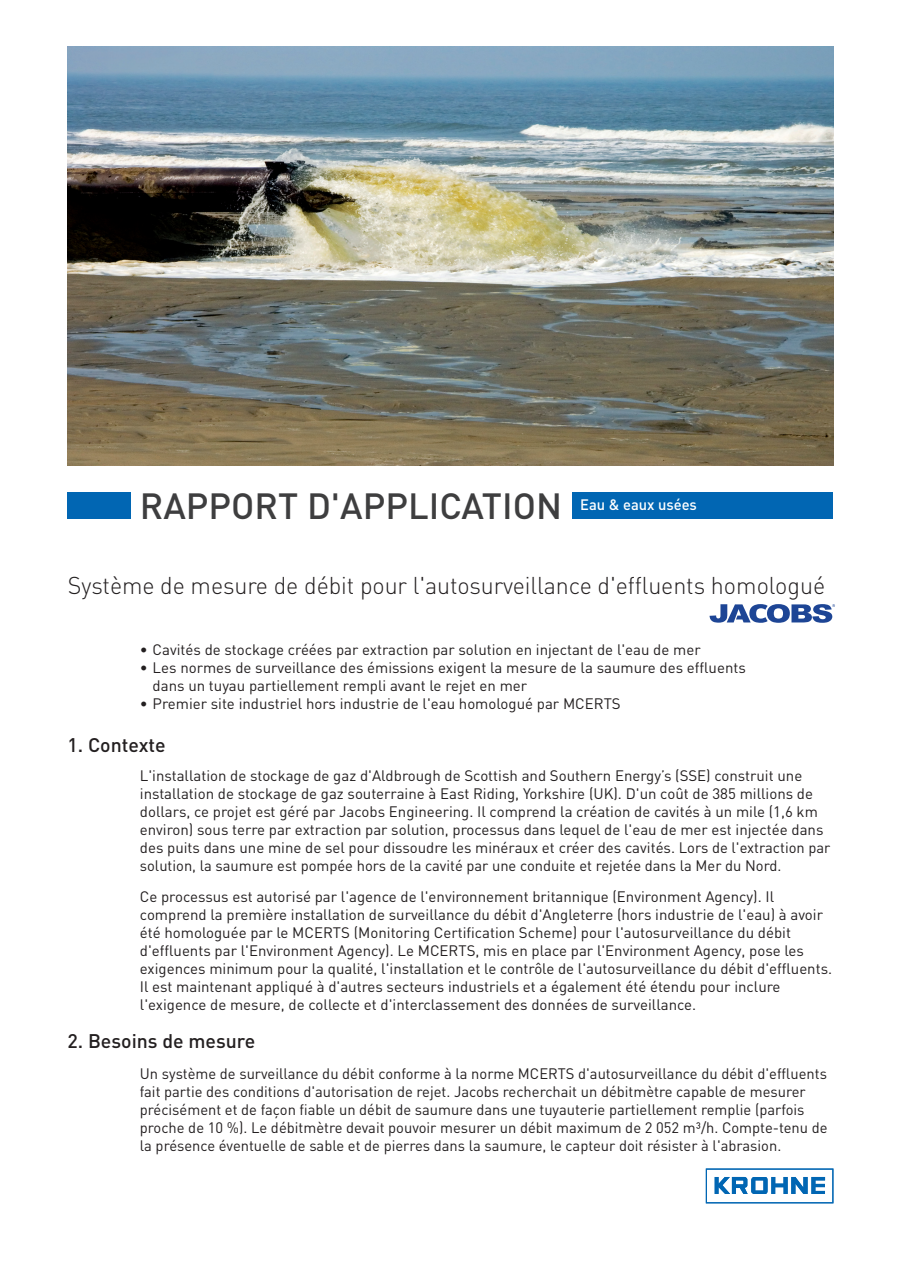
<style>
.page{position:relative;width:901px;height:1271px;background:#fff}
.page>*{position:absolute;margin:0;border:0;box-sizing:border-box;transform-origin:0 0}
.t1{font:500 36px "DIN";color:#3e3e3f}
.t2{font:300 24px "DIN";letter-spacing:-.005em;color:#231f20}
.Title_in_section{font:500 19.5px "DIN";color:#231f20}
.paragraph{font:15px/18px "DIN";color:#231f20}
.t3{font:500 15px "DIN";color:#fff}
</style>
<div class="page">
<svg style="left:705px;top:1168px;width:128px;height:36px"></svg>
<img style="left:67px;top:46px;width:766px;height:419px">
<div style="left:67px;top:492px;width:766px;height:26px;background:#0166b3"></div>
<div style="left:131px;top:489px;width:440px;height:30px;background:#fff"></div>
<svg style="left:709px;top:604px;width:125px;height:18px"></svg>
<p class="t1" style="left:140px;top:482px;width:423px">RAPPORT D'APPLICATION</p>
<p class="t3" style="left:580px;top:495px;width:118px">Eau &amp; eaux usées</p>
<p class="t2" style="left:68px;top:570px;width:758px">Système de mesure de débit pour l'autosurveillance d'effluents homologué</p>
<p class="paragraph" style="left:140px;top:639px;width:562px">• Cavités de stockage créées par extraction par solution en injectant de l'eau de mer</p>
<p class="paragraph" style="left:153px;top:657px;width:594px;text-indent:-13px">• Les normes de surveillance des émissions exigent la mesure de la saumure des effluents dans un tuyau partiellement rempli avant le rejet en mer</p>
<p class="paragraph" style="left:140px;top:693px;width:482px">• Premier site industriel hors industrie de l'eau homologué par MCERTS</p>
<p class="Title_in_section" style="left:67px;top:732px;width:100px">1. Contexte</p>
<p class="paragraph" style="left:140px;top:766px;width:692px">L'installation de stockage de gaz d'Aldbrough de Scottish and Southern Energy’s (SSE) construit une installation de stockage de gaz souterraine à East Riding, Yorkshire (UK). D'un coût de 385 millions de dollars, ce projet est géré par Jacobs Engineering. Il comprend la création de cavités à un mile (1,6 km environ) sous terre par extraction par solution, processus dans lequel de l'eau de mer est injectée dans des puits dans une mine de sel pour dissoudre les minéraux et créer des cavités. Lors de l'extraction par solution, la saumure est pompée hors de la cavité par une conduite et rejetée dans la Mer du Nord.</p>
<p class="paragraph" style="left:140px;top:887px;width:693px">Ce processus est autorisé par l'agence de l'environnement britannique (Environment Agency). Il comprend la première installation de surveillance du débit d'Angleterre (hors industrie de l'eau) à avoir été homologuée par le MCERTS (Monitoring Certification Scheme) pour l'autosurveillance du débit d'effluents par l'Environment Agency). Le MCERTS, mis en place par l'Environment Agency, pose les exigences minimum pour la qualité, l'installation et le contrôle de l'autosurveillance du débit d'effluents.<br>Il est maintenant appliqué à d'autres secteurs industriels et a également été étendu pour inclure l'exigence de mesure, de collecte et d'interclassement des données de surveillance.</p>
<p class="Title_in_section" style="left:67px;top:1028px;width:189px">2. Besoins de mesure</p>
<p class="paragraph" style="left:140px;top:1063px;width:689px">Un système de surveillance du débit conforme à la norme MCERTS d'autosurveillance du débit d'effluents fait partie des conditions d'autorisation de rejet. Jacobs recherchait un débitmètre capable de mesurer précisément et de façon fiable un débit de saumure dans une tuyauterie partiellement remplie (parfois proche de 10 %). Le débitmètre devait pouvoir mesurer un débit maximum de 2 052 m³/h. Compte-tenu de la présence éventuelle de sable et de pierres dans la saumure, le capteur doit résister à l'abrasion.</p>
</div>
